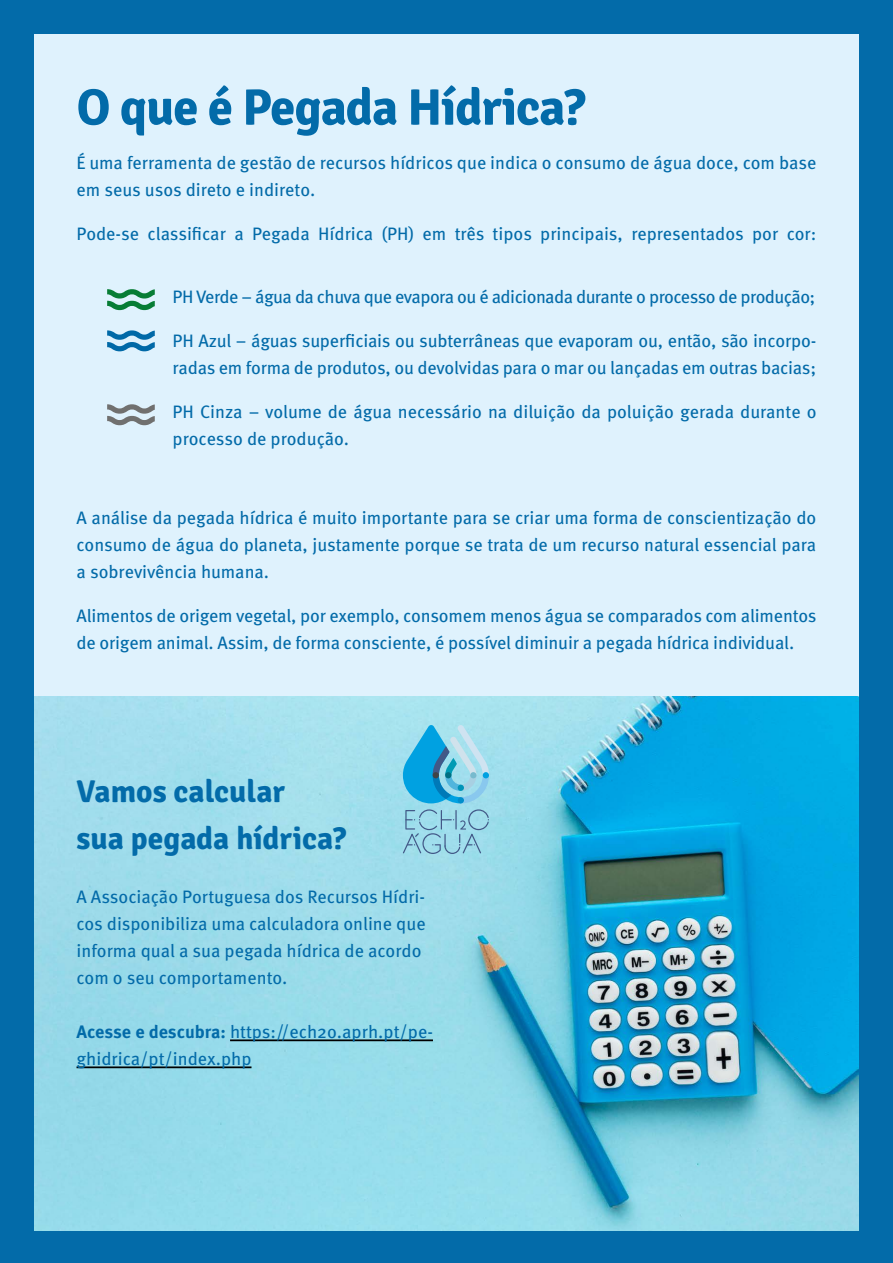
<style>
.page{position:relative;width:893px;height:1263px;background:#036ba9}
.page>*{position:absolute;margin:0;border:0;box-sizing:border-box;transform-origin:0 0}
.t1{font:700 51px "Signika";letter-spacing:-.02em;color:#036ba9}
.t2{font:700 31.5px/47.2px "Signika";color:#036ba9}
.t3{font:18px/27px "Meta Pro";letter-spacing:-.01em;color:#036ba9}
.t4{font:18px "Meta Pro";letter-spacing:-.03em;color:#036ba9}
.s1{font-weight:700}
</style>
<div class="page">
<div style="left:34px;top:34px;width:825px;height:670px;background:#dff2fd"></div>
<img style="left:34px;top:696px;width:825px;height:535px">
<hr style="left:230px;top:1039px;width:203px;height:2px;background:#000">
<hr style="left:77px;top:1066px;width:174px;height:2px;background:#000">
<svg style="left:107px;top:289px;width:48px;height:21px"></svg>
<svg style="left:107px;top:330px;width:48px;height:21px"></svg>
<svg style="left:107px;top:404px;width:48px;height:21px"></svg>
<svg style="left:403px;top:725px;width:86px;height:78px;background:#66c2e2"></svg>
<svg style="left:403px;top:809px;width:86px;height:45px;background:#92cbde"></svg>
<h1 class="t1" style="left:77px;top:77px;width:511px">O que é Pegada Hídrica?</h1>
<p class="t3" style="left:77px;top:148px;width:741px">É uma ferramenta de gestão de recursos hídricos que indica o consumo de água doce, com base em seus usos direto e indireto.</p>
<p class="t3" style="left:77px;top:219px;width:741px">Pode-se classificar a Pegada Hídrica (PH) em três tipos principais, representados por cor:</p>
<p class="t4" style="left:173px;top:283px;width:644px">PH Verde – água da chuva que evapora ou é adicionada durante o processo de produção;</p>
<p class="t3" style="left:173px;top:326px;width:645px">PH Azul – águas superficiais ou subterrâneas que evaporam ou, então, são incorpo&shy;radas em forma de produtos, ou devolvidas para o mar ou lançadas em outras bacias;</p>
<p class="t3" style="left:173px;top:397px;width:645px">PH Cinza – volume de água necessário na diluição da poluição gerada durante o processo de produção.</p>
<p class="t3" style="left:77px;top:503px;width:741px;text-align:justify">A análise da pegada hídrica é muito importante para se criar uma forma de conscientização do consumo de água do planeta, justamente porque se trata de um recurso natural essencial para a sobrevivência humana.</p>
<p class="t3" style="left:77px;top:601px;width:742px">Alimentos de origem vegetal, por exemplo, consomem menos água se comparados com alimentos de origem animal. Assim, de forma consciente, é possível diminuir a pegada hídrica individual.</p>
<h2 class="t2" style="left:77px;top:768px;width:271px">Vamos calcular<br>sua pegada hídrica?</h2>
<p class="t3" style="left:77px;top:882px;width:351px">A Associação Portuguesa dos Recursos Hídri&shy;cos disponibiliza uma calculadora online que informa qual a sua pegada hídrica de acordo com o seu comportamento.</p>
<p class="t3" style="left:77px;top:1017px;width:358px"><span class="s1">Acesse e descubra:</span> https://ech2o.aprh.pt/pe&shy;ghidrica/pt/index.php</p>
</div>
